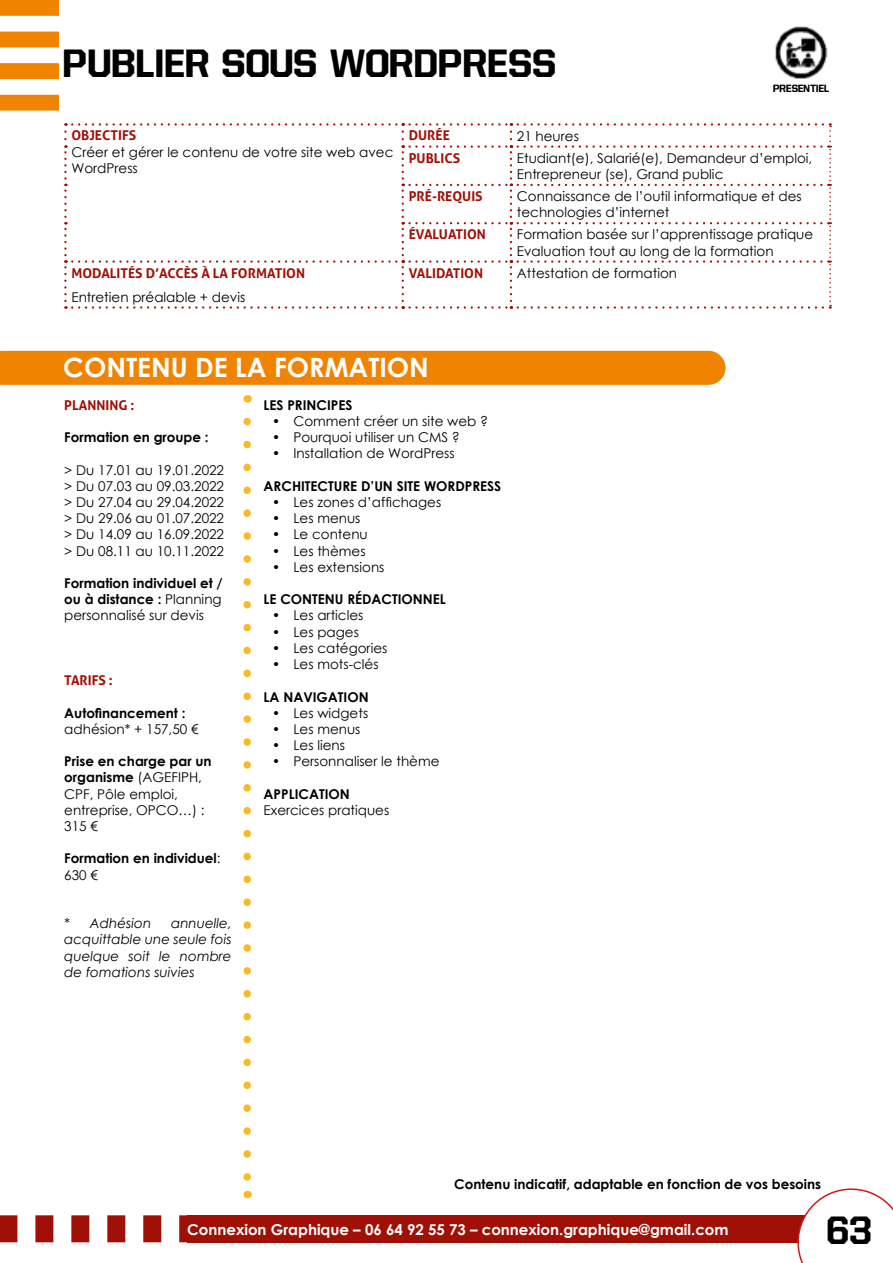
<style>
.page{position:relative;width:893px;height:1263px;background:#fff}
.page>*{position:absolute;margin:0;border:0;box-sizing:border-box;transform-origin:0 0}
.t1{font:37.5px "Allstar 4";color:#000}
.t2{font:700 26.55px "Century Gothic";color:#fff}
.t3{font:700 15px "Century Gothic";color:#fff}
.t4{font:13.5px/16.2px "Century Gothic";color:#000}
.t5{font:700 13.5px/16.2px "Century Gothic";color:#000;text-align:justify}
.t6{font:700 13.5px "Aller";color:#a11007}
.t7{font:italic 13.5px/16.2px "Century Gothic";color:#000;text-align:justify}
.t8{font:10.05px "Allstar 4";color:#000}
.s1{font-weight:400}
.s2{font-weight:700}
</style>
<div class="page">
<div style="left:187px;top:1215px;width:702px;height:27px;background:#a11007"></div>
<svg style="left:797px;top:1188px;width:96px;height:75px"></svg>
<svg style="left:0;top:1215px;width:187px;height:27px"></svg>
<svg style="left:64px;top:145px;width:3px;height:33px"></svg>
<svg style="left:64px;top:123px;width:448px;height:16px"></svg>
<svg style="left:402px;top:145px;width:110px;height:33px"></svg>
<svg style="left:64px;top:184px;width:448px;height:125px"></svg>
<svg style="left:518px;top:123px;width:313px;height:186px"></svg>
<svg style="left:243px;top:422px;width:8px;height:759px"></svg>
<svg style="left:0;top:0;width:59px;height:111px"></svg>
<div style="left:0;top:351px;width:725px;height:34px;background:#f08300"></div>
<img style="left:775px;top:27px;width:53px;height:52px">
<h1 class="t1" style="left:64px;top:45px;width:495px">PUBLIER SOUS WORDPRESS</h1>
<p class="t8" style="left:773px;top:84px;width:58px">PRESENTIEL</p>
<p class="t6" style="left:71px;top:127px;width:66px">OBJECTIFS</p>
<p class="t4" style="left:71px;top:143px;width:323px">Créer et gérer le contenu de votre site web avec<br>WordPress</p>
<p class="t6" style="left:71px;top:264px;width:235px">MODALITÉS D’ACCÈS À LA FORMATION</p>
<p class="t4" style="left:71px;top:288px;width:175px">Entretien préalable + devis</p>
<p class="t6" style="left:409px;top:127px;width:43px">DURÉE</p>
<p class="t4" style="left:517px;top:127px;width:63px">21 heures</p>
<p class="t6" style="left:409px;top:149px;width:53px">PUBLICS</p>
<p class="t4" style="left:517px;top:150px;width:297px">Etudiant(e), Salarié(e), Demandeur d’emploi,<br>Entrepreneur (se), Grand public</p>
<p class="t6" style="left:409px;top:188px;width:75px">PRÉ-REQUIS</p>
<p class="t4" style="left:517px;top:188px;width:286px">Connaissance de l’outil informatique et des technologies d’internet</p>
<p class="t6" style="left:409px;top:226px;width:79px">ÉVALUATION</p>
<p class="t4" style="left:517px;top:226px;width:298px">Formation basée sur l’apprentissage pratique<br>Evaluation tout au long de la formation</p>
<p class="t6" style="left:409px;top:264px;width:76px">VALIDATION</p>
<p class="t4" style="left:517px;top:264px;width:162px">Attestation de formation</p>
<h2 class="t2" style="left:63px;top:347px;width:367px">CONTENU DE LA FORMATION</h2>
<p class="t6" style="left:64px;top:397px;width:71px">PLANNING :</p>
<p class="t5" style="left:64px;top:428px;width:146px">Formation en groupe :</p>
<p class="t4" style="left:64px;top:461px;width:161px;text-align:justify">&gt; Du 17.01 au 19.01.2022 &gt; Du 07.03 au 09.03.2022 &gt; Du 27.04 au 29.04.2022 &gt; Du 29.06 au 01.07.2022 &gt; Du 14.09 au 16.09.2022 &gt; Du 08.11 au 10.11.2022</p>
<p class="t5" style="left:64px;top:574px;width:160px">Formation individuel et / ou à distance : <span class="s1">Planning personnalisé sur devis</span></p>
<p class="t6" style="left:64px;top:672px;width:50px">TARIFS :</p>
<p class="t5" style="left:64px;top:704px;width:123px">Autofinancement :</p>
<p class="t4" style="left:64px;top:720px;width:136px">adhésion* + 157,50 €</p>
<p class="t4" style="left:64px;top:753px;width:149px"><span class="s2">Prise en charge par un organisme</span> (AGEFIPH,<br>CPF, Pôle emploi, entreprise, OPCO…) :<br>315 €</p>
<p class="t5" style="left:64px;top:850px;width:158px">Formation en individuel<span class="s1">:<br>630 €</span></p>
<p class="t7" style="left:64px;top:915px;width:88px">* Adhésion</p>
<p class="t7" style="left:64px;top:915px;width:169px;text-indent:107px">annuelle, acquittable une seule fois quelque soit le nombre de fomations suivies</p>
<p class="t5" style="left:264px;top:396px;width:90px">LES PRINCIPES</p>
<p class="t4" style="left:272px;top:413px;width:218px">• Comment créer un site web ?</p>
<p class="t4" style="left:272px;top:429px;width:189px">• Pourquoi utiliser un CMS ?</p>
<p class="t4" style="left:272px;top:445px;width:184px">• Installation de WordPress</p>
<p class="t5" style="left:264px;top:477px;width:239px">ARCHITECTURE D’UN SITE WORDPRESS</p>
<p class="t4" style="left:272px;top:494px;width:171px">• Les zones d’affichages</p>
<p class="t4" style="left:272px;top:510px;width:90px">• Les menus</p>
<p class="t4" style="left:272px;top:526px;width:97px">• Le contenu</p>
<p class="t4" style="left:272px;top:542px;width:95px">• Les thèmes</p>
<p class="t4" style="left:272px;top:559px;width:114px">• Les extensions</p>
<p class="t5" style="left:264px;top:591px;width:184px">LE CONTENU RÉDACTIONNEL</p>
<p class="t4" style="left:272px;top:607px;width:93px">• Les articles</p>
<p class="t4" style="left:272px;top:623px;width:88px">• Les pages</p>
<p class="t4" style="left:272px;top:640px;width:117px">• Les catégories</p>
<p class="t4" style="left:272px;top:656px;width:108px">• Les mots-clés</p>
<p class="t5" style="left:264px;top:688px;width:107px">LA NAVIGATION</p>
<p class="t4" style="left:272px;top:704px;width:98px">• Les widgets</p>
<p class="t4" style="left:272px;top:721px;width:90px">• Les menus</p>
<p class="t4" style="left:272px;top:737px;width:74px">• Les liens</p>
<p class="t4" style="left:272px;top:753px;width:169px">• Personnaliser le thème</p>
<p class="t5" style="left:264px;top:785px;width:88px">APPLICATION</p>
<p class="t4" style="left:264px;top:802px;width:127px">Exercices pratiques</p>
<p class="t5" style="left:454px;top:1175px;width:368px">Contenu indicatif, adaptable en fonction de vos besoins</p>
<p class="t3" style="left:187px;top:1218px;width:543px">Connexion Graphique – 06 64 92 55 73 – connexion.graphique@gmail.com</p>
<h1 class="t1" style="left:828px;top:1213px;width:47px">63</h1>
</div>
